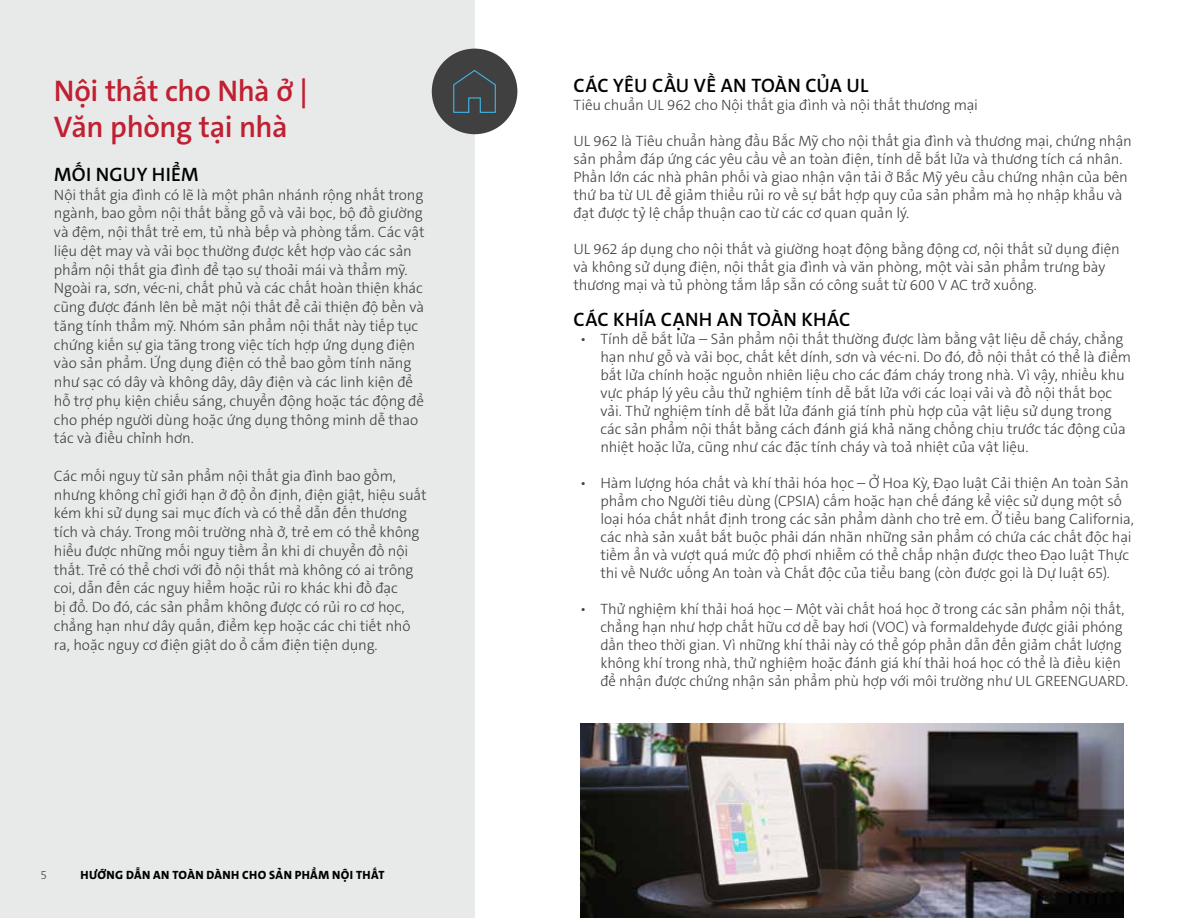
<style>
.page{position:relative;width:1188px;height:918px;background:#fff}
.page>*{position:absolute;margin:0;border:0;box-sizing:border-box;transform-origin:0 0}
.t1{font:600 30px/36px "The Sans C5";letter-spacing:-.02em;color:#c02032}
.t2{font:600 19.5px "The Sans C5";letter-spacing:.015em;color:#000}
.t3{font:300 15px/18px "The Sans C5";letter-spacing:-.01em;color:#404041}
.t4{font:800 12px "The Sans C5";letter-spacing:.035em;color:#000}
.t5{font:300 12px "The Sans C5";color:#404041}
</style>
<div class="page">
<div style="left:0;top:0;width:475px;height:918px;background:#e8eae9"></div>
<div style="left:432px;top:49px;width:85px;height:85px;background:#404041;border-radius:50%"></div>
<svg style="left:453px;top:70px;width:43px;height:43px"></svg>
<img style="left:580px;top:724px;width:543px;height:194px">
<h1 class="t1" style="left:54px;top:73px;width:256px">Nội thất cho Nhà ở |<br>Văn phòng tại nhà</h1>
<h2 class="t2" style="left:54px;top:162px;width:146px">MỐI NGUY HIỂM</h2>
<p class="t3" style="left:54px;top:185px;width:372px;line-height:18.8px">Nội thất gia đình có lẽ là một phân nhánh rộng nhất trong ngành, bao gồm nội thất bằng gỗ và vải bọc, bộ đồ giường và đệm, nội thất trẻ em, tủ nhà bếp và phòng tắm. Các vật liệu dệt may và vải bọc thường được kết hợp vào các sản phẩm nội thất gia đình để tạo sự thoải mái và thẩm mỹ.<br>Ngoài ra, sơn, véc-ni, chất phủ và các chất hoàn thiện khác cũng được đánh lên bề mặt nội thất để cải thiện độ bền và tăng tính thẩm mỹ. Nhóm sản phẩm nội thất này tiếp tục chứng kiến sự gia tăng trong việc tích hợp ứng dụng điện vào sản phẩm. Ứng dụng điện có thể bao gồm tính năng như sạc có dây và không dây, dây điện và các linh kiện để hỗ trợ phụ kiện chiếu sáng, chuyển động hoặc tác động để cho phép người dùng hoặc ứng dụng thông minh dễ thao tác và điều chỉnh hơn.</p>
<p class="t3" style="left:54px;top:466px;width:374px;line-height:18.9px">Các mối nguy từ sản phẩm nội thất gia đình bao gồm, nhưng không chỉ giới hạn ở độ ổn định, điện giật, hiệu suất kém khi sử dụng sai mục đích và có thể dẫn đến thương tích và cháy. Trong môi trường nhà ở, trẻ em có thể không hiểu được những mối nguy tiềm ẩn khi di chuyển đồ nội thất. Trẻ có thể chơi với đồ nội thất mà không có ai trông coi, dẫn đến các nguy hiểm hoặc rủi ro khác khi đồ đạc<br>bị đổ. Do đó, các sản phẩm không được có rủi ro cơ học, chẳng hạn như dây quấn, điểm kẹp hoặc các chi tiết nhô ra, hoặc nguy cơ điện giật do ổ cắm điện tiện dụng.</p>
<p class="t5" style="left:41px;top:867px;width:8px">5</p>
<p class="t4" style="left:81px;top:867px;width:305px">HƯỚNG DẪN AN TOÀN DÀNH CHO SẢN PHẨM NỘI THẤT</p>
<h2 class="t2" style="left:574px;top:73px;width:296px">CÁC YÊU CẦU VỀ AN TOÀN CỦA UL</h2>
<p class="t3" style="left:573px;top:96px;width:406px">Tiêu chuẩn UL 962 cho Nội thất gia đình và nội thất thương mại</p>
<p class="t3" style="left:573px;top:132px;width:560px">UL 962 là Tiêu chuẩn hàng đầu Bắc Mỹ cho nội thất gia đình và thương mại, chứng nhận sản phẩm đáp ứng các yêu cầu về an toàn điện, tính dễ bắt lửa và thương tích cá nhân.<br>Phần lớn các nhà phân phối và giao nhận vận tải ở Bắc Mỹ yêu cầu chứng nhận của bên thứ ba từ UL để giảm thiểu rủi ro về sự bất hợp quy của sản phẩm mà họ nhập khẩu và đạt được tỷ lệ chấp thuận cao từ các cơ quan quản lý.</p>
<p class="t3" style="left:573px;top:240px;width:548px">UL 962 áp dụng cho nội thất và giường hoạt động bằng động cơ, nội thất sử dụng điện và không sử dụng điện, nội thất gia đình và văn phòng, một vài sản phẩm trưng bày thương mại và tủ phòng tắm lắp sẵn có công suất từ 600 V AC trở xuống.</p>
<h2 class="t2" style="left:574px;top:307px;width:278px">CÁC KHÍA CẠNH AN TOÀN KHÁC</h2>
<p class="t3" style="left:600px;top:330px;width:532px;text-indent:-20px">• Tính dễ bắt lửa – Sản phẩm nội thất thường được làm bằng vật liệu dễ cháy, chẳng hạn như gỗ và vải bọc, chất kết dính, sơn và véc-ni. Do đó, đồ nội thất có thể là điểm bắt lửa chính hoặc nguồn nhiên liệu cho các đám cháy trong nhà. Vì vậy, nhiều khu vực pháp lý yêu cầu thử nghiệm tính dễ bắt lửa với các loại vải và đồ nội thất bọc vải. Thử nghiệm tính dễ bắt lửa đánh giá tính phù hợp của vật liệu sử dụng trong các sản phẩm nội thất bằng cách đánh giá khả năng chống chịu trước tác động của nhiệt hoặc lửa, cũng như các đặc tính cháy và toả nhiệt của vật liệu.</p>
<p class="t3" style="left:600px;top:474px;width:535px;text-indent:-20px">• Hàm lượng hóa chất và khí thải hóa học – Ở Hoa Kỳ, Đạo luật Cải thiện An toàn Sản phẩm cho Người tiêu dùng (CPSIA) cấm hoặc hạn chế đáng kể việc sử dụng một số loại hóa chất nhất định trong các sản phẩm dành cho trẻ em. Ở tiểu bang California, các nhà sản xuất bắt buộc phải dán nhãn những sản phẩm có chứa các chất độc hại tiềm ẩn và vượt quá mức độ phơi nhiễm có thể chấp nhận được theo Đạo luật Thực thi về Nước uống An toàn và Chất độc của tiểu bang (còn được gọi là Dự luật 65).</p>
<p class="t3" style="left:600px;top:600px;width:529px;text-indent:-20px">• Thử nghiệm khí thải hoá học – Một vài chất hoá học ở trong các sản phẩm nội thất, chẳng hạn như hợp chất hữu cơ dễ bay hơi (VOC) và formaldehyde được giải phóng dần theo thời gian. Vì những khí thải này có thể góp phần dẫn đến giảm chất lượng không khí trong nhà, thử nghiệm hoặc đánh giá khí thải hoá học có thể là điều kiện để nhận được chứng nhận sản phẩm phù hợp với môi trường như UL GREENGUARD.</p>
</div>
